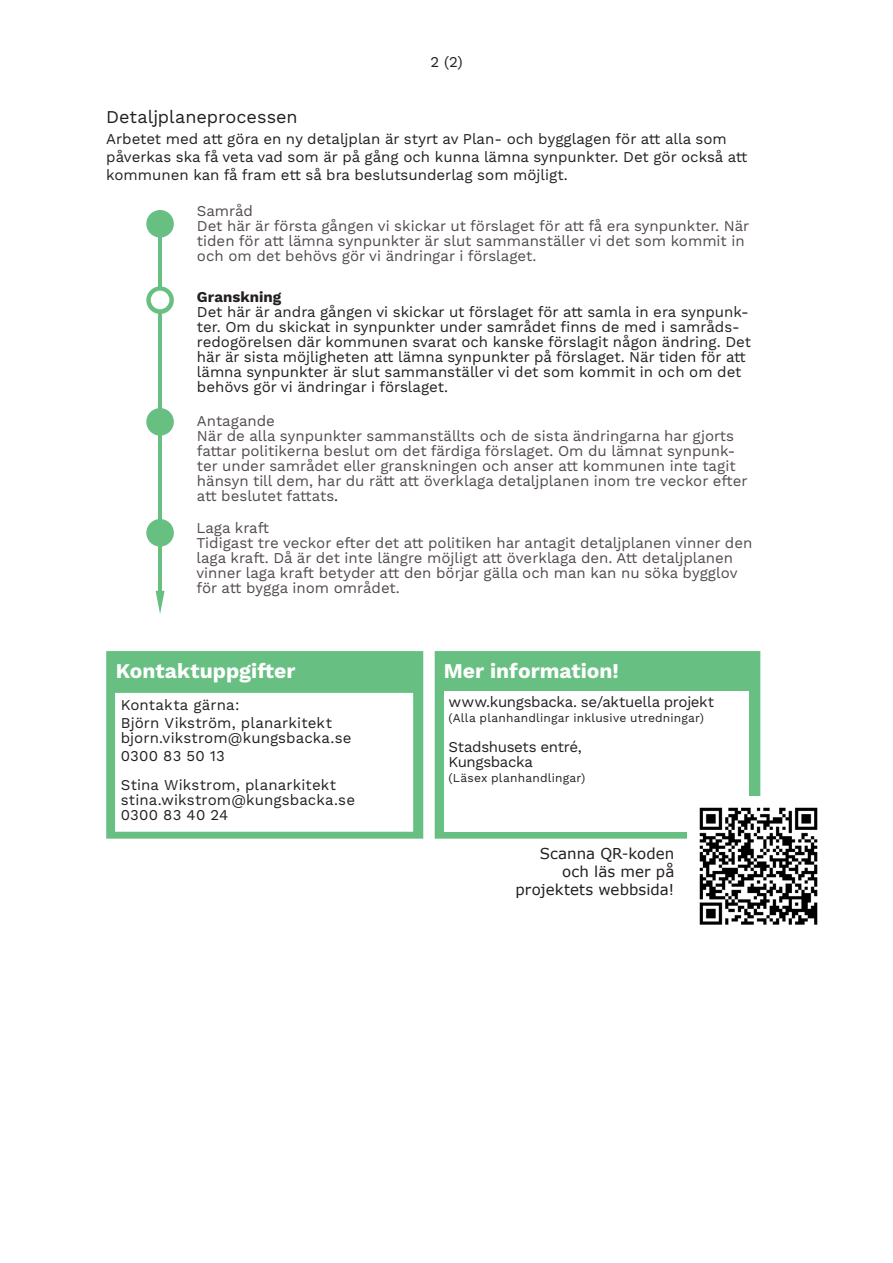
<style>
.page{position:relative;width:893px;height:1263px;background:#fff}
.page>*{position:absolute;margin:0;border:0;box-sizing:border-box;transform-origin:0 0}
.t1{font:700 21px "Work Sans";color:#fff}
.t2{font:18px "Work Sans";color:#231f20}
.Brödtext_11{font:15px/15px "Work Sans";color:#524a50}
.Brödtext_11-2{font:15px/15px "Work Sans";color:#231f20}
.Bildtext{font:15px/15px "Work Sans";letter-spacing:.01em;color:#231f20}
.Inforuta_brödtext{font:15px/15px "Work Sans";letter-spacing:-.025em;color:#231f20}
.Brödtext_26{font:15px/18px "Verdana";letter-spacing:.005em;color:#231f20;text-align:right}
.t3{font:700 15px "Work Sans";color:#231f20}
.Inforuta_brödtext-2{font:12px "Work Sans";letter-spacing:.015em;color:#231f20}
.s1{color:#231f20}
</style>
<div class="page">
<hr style="left:158px;top:210px;width:4px;height:382px;background:#67c082">
<svg style="left:156px;top:591px;width:9px;height:23px"></svg>
<div style="left:146px;top:210px;width:28px;height:28px;background:#67c082;border-radius:50%"></div>
<svg style="left:146px;top:286px;width:28px;height:28px"></svg>
<div style="left:146px;top:408px;width:28px;height:28px;background:#67c082;border-radius:50%"></div>
<div style="left:151px;top:291px;width:18px;height:18px;background:#fff;border-radius:50%"></div>
<div style="left:106px;top:651px;width:317px;height:188px;background:#67c082;border:4px solid #67c082"></div>
<div style="left:116px;top:694px;width:296px;height:137px;background:#fff"></div>
<div style="left:115px;top:693px;width:298px;height:139px;border:2px solid #fff"></div>
<div style="left:435px;top:651px;width:325px;height:188px;background:#67c082;border:4px solid #67c082"></div>
<div style="left:146px;top:519px;width:28px;height:27px;background:#67c082;border-radius:50%"></div>
<div style="left:444px;top:691px;width:304px;height:141px;background:#fff"></div>
<img style="left:688px;top:797px;width:130px;height:128px">
<p class="Brödtext_11-2" style="left:430px;top:55px;width:34px">2 (2)</p>
<p class="t2" style="left:106px;top:106px;width:193px">Detaljplaneprocessen</p>
<p class="Brödtext_11-2" style="left:106px;top:131px;width:643px;line-height:18px">Arbetet med att göra en ny detaljplan är styrt av Plan- och bygglagen för att alla som påverkas ska få veta vad som är på gång och kunna lämna synpunkter. Det gör också att kommunen kan få fram ett så bra beslutsunderlag som möjligt.</p>
<p class="Brödtext_11" style="left:197px;top:204px;width:58px">Samråd</p>
<p class="Brödtext_11" style="left:197px;top:219px;width:554px">Det här är första gången vi skickar ut förslaget för att få era synpunkter. När tiden för att lämna synpunkter är slut sammanställer vi det som kommit in och om det behövs gör vi ändringar i förslaget.</p>
<p class="t3" style="left:197px;top:288px;width:86px">Granskning</p>
<p class="Brödtext_11-2" style="left:197px;top:305px;width:555px">Det här är andra gången vi skickar ut förslaget för att samla in era synpunk&shy;ter. Om du skickat in synpunkter under samrådet finns de med i samråds&shy;redogörelsen där kommunen svarat och kanske förslagit någon ändring. Det här är sista möjligheten att lämna synpunkter på förslaget. När tiden för att lämna synpunkter är slut sammanställer vi det som kommit in och om det behövs gör vi ändringar i förslaget.</p>
<p class="Brödtext_11" style="left:197px;top:414px;width:80px">Antagande</p>
<p class="Brödtext_11" style="left:197px;top:429px;width:552px">När de alla synpunkter sammanställts och de sista ändringarna har gjorts fattar politikerna beslut om det färdiga förslaget. Om du lämnat synpunk&shy;ter under samrådet eller granskningen och anser att kommunen inte tagit hänsyn till dem, har du rätt att överklaga detaljplanen inom tre veckor efter att beslutet fattats<span class="s1">.</span></p>
<p class="Brödtext_11" style="left:196px;top:520px;width:74px">Laga kraft</p>
<p class="Brödtext_11" style="left:196px;top:535px;width:557px">Tidigast tre veckor efter det att politiken har antagit detaljplanen vinner den laga kraft. Då är det inte längre möjligt att överklaga den. Att detaljplanen vinner laga kraft betyder att den börjar gälla och man kan nu söka bygglov för att bygga inom området.</p>
<p class="t1" style="left:116px;top:658px;width:181px">Kontaktuppgifter</p>
<p class="Bildtext" style="left:121px;top:697px;width:213px;line-height:18px">Kontakta gärna:<br>Björn Vikström, planarkitekt</p>
<p class="Bildtext" style="left:121px;top:731px;width:232px">bjorn.vikstrom@kungsbacka.se</p>
<p class="Bildtext" style="left:121px;top:749px;width:106px">0300 83 50 13</p>
<p class="Bildtext" style="left:121px;top:778px;width:236px">Stina Wikstrom, planarkitekt stina.wikstrom@kungsbacka.se<br>0300 83 40 24</p>
<p class="t1" style="left:444px;top:658px;width:177px">Mer information!</p>
<p class="Inforuta_brödtext" style="left:448px;top:695px;width:267px">www.kungsbacka. se/aktuella projekt</p>
<p class="Inforuta_brödtext-2" style="left:448px;top:711px;width:257px">(Alla planhandlingar inklusive utredningar)</p>
<p class="Inforuta_brödtext" style="left:448px;top:740px;width:135px">Stadshusets entré,<br>Kungsbacka</p>
<p class="Inforuta_brödtext-2" style="left:448px;top:771px;width:138px">(Läsex planhandlingar)</p>
<p class="Brödtext_26" style="left:500px;top:774px;width:114px">och läs mer på</p>
<p class="Brödtext_26" style="left:540px;top:844px;width:136px">Scanna QR-koden och läs mer på</p>
<p class="Brödtext_26" style="left:516px;top:880px;width:160px">projektets webbsida!</p>
</div>
